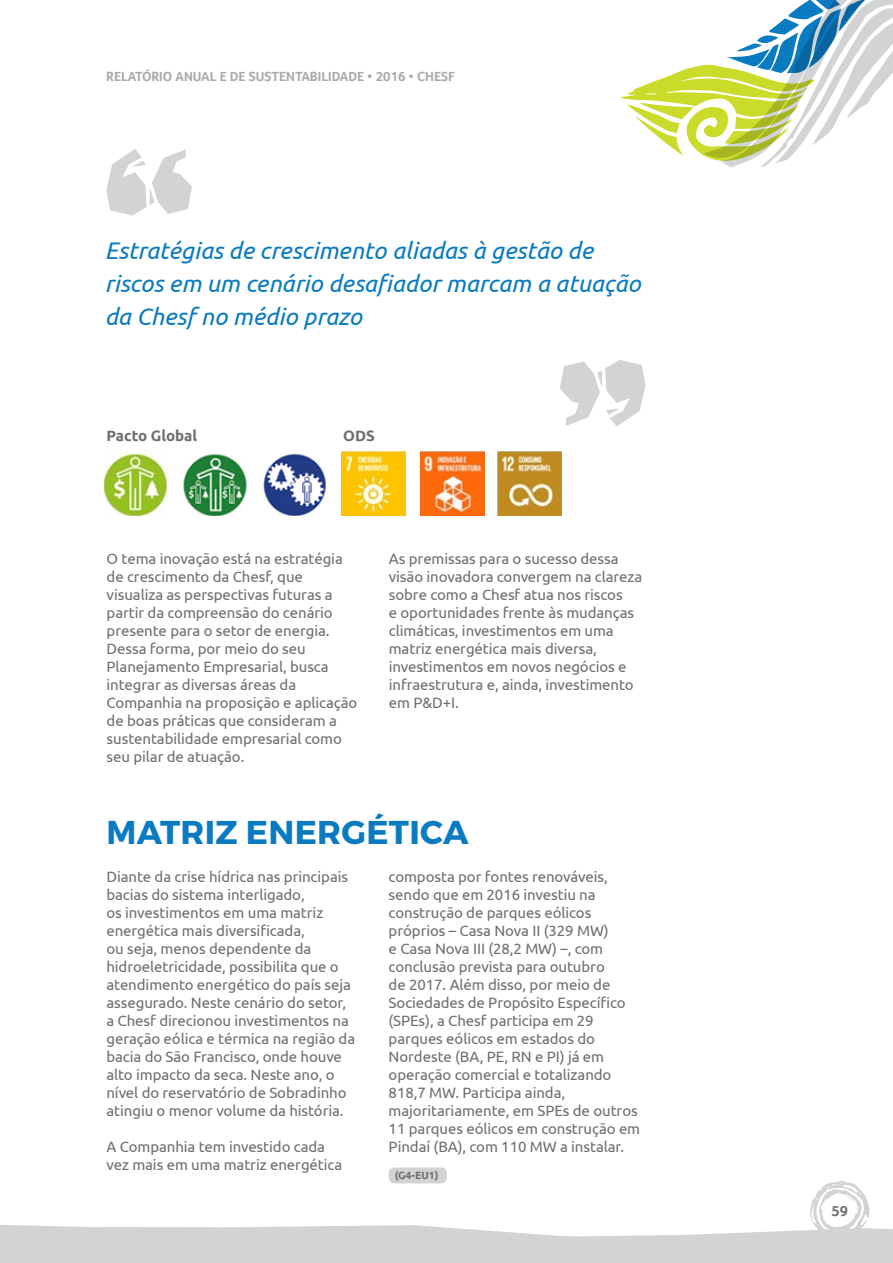
<style>
.page{position:relative;width:893px;height:1263px;background:#fff}
.page>*{position:absolute;margin:0;border:0;box-sizing:border-box;transform-origin:0 0}
.t1{font:700 33px "Montserrat";letter-spacing:.01em;color:#0a7bc0}
.t2{font:italic 24px/33px "Ubuntu";color:#0a7bc0}
.t3{font:15px/18px "Ubuntu";letter-spacing:-.005em;color:#6d6e71}
.t4{font:700 15px "Ubuntu";color:#6d6e71}
.t5{font:700 15px "Foco";color:#6d6e71}
.t6{font:700 13.5px "Foco";color:#a7a9ac}
.t7{font:700 10.5px "Ubuntu";color:#6d6e71}
</style>
<div class="page">
<svg style="left:106px;top:149px;width:86px;height:66px"></svg>
<svg style="left:560px;top:360px;width:85px;height:66px"></svg>
<img style="left:341px;top:452px;width:64px;height:64px">
<img style="left:420px;top:452px;width:64px;height:64px">
<img style="left:105px;top:453px;width:64px;height:63px">
<img style="left:184px;top:454px;width:63px;height:62px">
<img style="left:263px;top:453px;width:63px;height:63px">
<div style="left:389px;top:1167px;width:58px;height:16px;background:#d1d3d4;border-radius:6px"></div>
<img style="left:498px;top:452px;width:64px;height:64px">
<svg style="left:621px;top:0;width:272px;height:167px"></svg>
<svg style="left:0;top:1181px;width:893px;height:82px"></svg>
<p class="t6" style="left:106px;top:69px;width:350px">RELATÓRIO ANUAL E DE SUSTENTABILIDADE • 2016 • CHESF</p>
<h2 class="t2" style="left:105px;top:233px;width:538px">Estratégias de crescimento aliadas à gestão de riscos em um cenário desafiador marcam a atuação da Chesf no médio prazo</h2>
<p class="t4" style="left:107px;top:426px;width:92px">Pacto Global</p>
<p class="t4" style="left:343px;top:426px;width:33px">ODS</p>
<p class="t3" style="left:107px;top:549px;width:252px">O tema inovação está na estratégia de crescimento da Chesf, que visualiza as perspectivas futuras a partir da compreensão do cenário presente para o setor de energia.<br>Dessa forma, por meio do seu<br>Planejamento Empresarial, busca integrar as diversas áreas da<br>Companhia na proposição e aplicação de boas práticas que consideram a sustentabilidade empresarial como seu pilar de atuação.</p>
<p class="t3" style="left:389px;top:549px;width:255px">As premissas para o sucesso dessa visão inovadora convergem na clareza sobre como a Chesf atua nos riscos<br>e oportunidades frente às mudanças climáticas, investimentos em uma matriz energética mais diversa, investimentos em novos negócios e infraestrutura e, ainda, investimento em P&amp;D+I.</p>
<h1 class="t1" style="left:106px;top:812px;width:364px">MATRIZ ENERGÉTICA</h1>
<p class="t3" style="left:106px;top:867px;width:250px">Diante da crise hídrica nas principais bacias do sistema interligado,<br>os investimentos em uma matriz energética mais diversificada,<br>ou seja, menos dependente da hidroeletricidade, possibilita que o atendimento energético do país seja assegurado. Neste cenário do setor, a Chesf direcionou investimentos na geração eólica e térmica na região da bacia do São Francisco, onde houve alto impacto da seca. Neste ano, o nível do reservatório de Sobradinho atingiu o menor volume da história.</p>
<p class="t3" style="left:106px;top:1137px;width:237px">A Companhia tem investido cada vez mais em uma matriz energética</p>
<p class="t3" style="left:389px;top:867px;width:253px">composta por fontes renováveis, sendo que em 2016 investiu na construção de parques eólicos próprios – Casa Nova II (329 MW)<br>e Casa Nova III (28,2 MW) –, com conclusão prevista para outubro<br>de 2017. Além disso, por meio de<br>Sociedades de Propósito Específico (SPEs), a Chesf participa em 29 parques eólicos em estados do<br>Nordeste (BA, PE, RN e PI) já em operação comercial e totalizando<br>818,7 MW. Participa ainda, majoritariamente, em SPEs de outros<br>11 parques eólicos em construção em<br>Pindaí (BA), com 110 MW a instalar.</p>
<p class="t7" style="left:395px;top:1169px;width:45px">(G4-EU1)</p>
<p class="t5" style="left:831px;top:1202px;width:18px">59</p>
</div>
